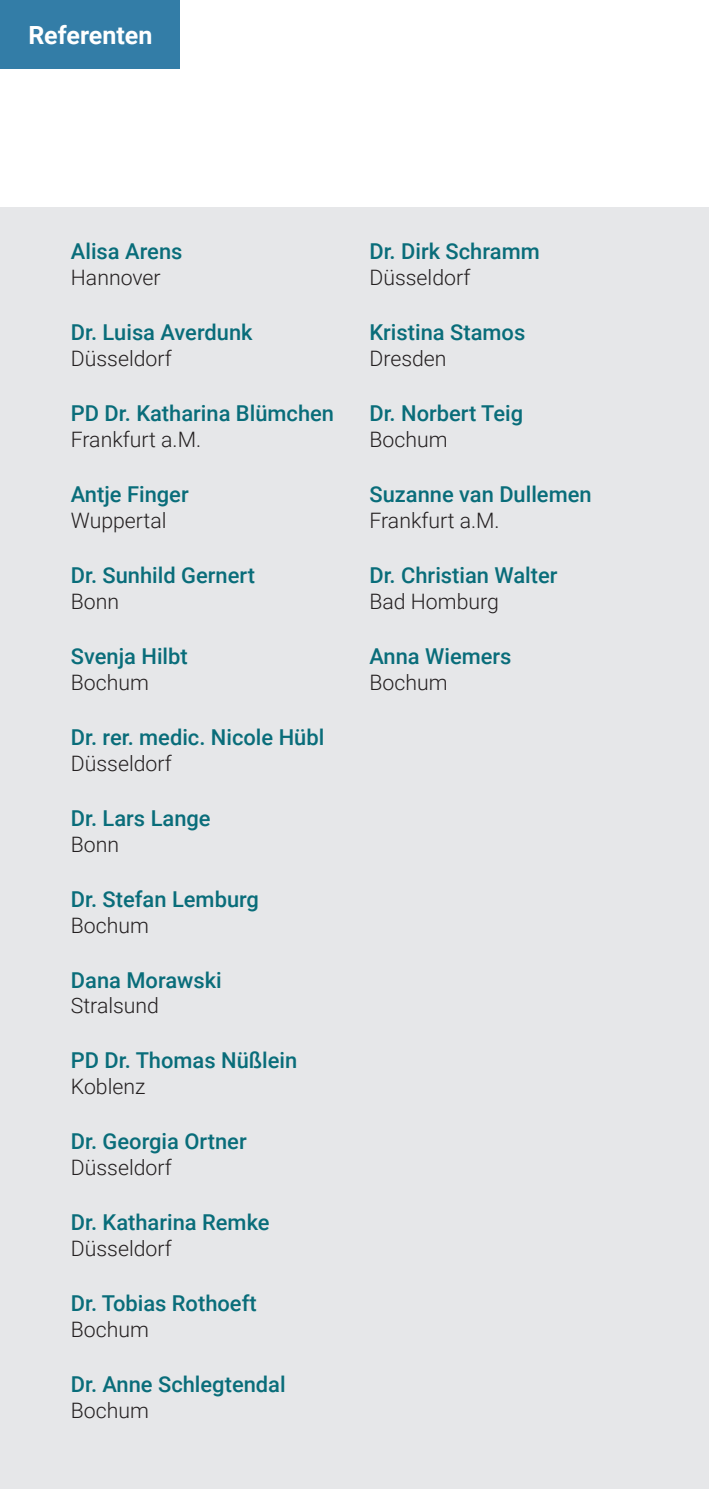
<style>
.page{position:relative;width:709px;height:1489px;background:#fff}
.page>*{position:absolute;margin:0;border:0;box-sizing:border-box;transform-origin:0 0}
.t1{font:700 25px "Roboto";color:#fff}
.t2{font:500 22px "Roboto";color:#096d7a}
.t3{font:300 21.25px "Roboto";color:#231f20}
</style>
<div class="page">
<div style="left:0;top:207px;width:709px;height:1281px;background:#e6e7e9"></div>
<div style="left:0;top:0;width:180px;height:69px;background:#337da7"></div>
<p class="t1" style="left:28px;top:17px;width:126px">Referenten</p>
<p class="t2" style="left:71px;top:236px;width:113px">Alisa Arens</p>
<p class="t3" style="left:71px;top:263px;width:91px">Hannover</p>
<p class="t2" style="left:71px;top:317px;width:183px">Dr. Luisa Averdunk</p>
<p class="t3" style="left:71px;top:343px;width:102px">Düsseldorf</p>
<p class="t2" style="left:71px;top:398px;width:265px">PD Dr. Katharina Blümchen</p>
<p class="t3" style="left:71px;top:424px;width:132px">Frankfurt a.M.</p>
<p class="t2" style="left:71px;top:479px;width:119px">Antje Finger</p>
<p class="t3" style="left:71px;top:505px;width:97px">Wuppertal</p>
<p class="t2" style="left:71px;top:559px;width:186px">Dr. Sunhild Gernert</p>
<p class="t3" style="left:71px;top:586px;width:50px">Bonn</p>
<p class="t2" style="left:71px;top:640px;width:118px">Svenja Hilbt</p>
<p class="t3" style="left:71px;top:667px;width:80px">Bochum</p>
<p class="t2" style="left:71px;top:721px;width:255px">Dr. rer. medic. Nicole Hübl</p>
<p class="t3" style="left:71px;top:748px;width:102px">Düsseldorf</p>
<p class="t2" style="left:71px;top:802px;width:141px">Dr. Lars Lange</p>
<p class="t3" style="left:71px;top:829px;width:50px">Bonn</p>
<p class="t2" style="left:71px;top:883px;width:190px">Dr. Stefan Lemburg</p>
<p class="t3" style="left:71px;top:910px;width:80px">Bochum</p>
<p class="t2" style="left:71px;top:964px;width:152px">Dana Morawski</p>
<p class="t3" style="left:71px;top:990px;width:90px">Stralsund</p>
<p class="t2" style="left:71px;top:1045px;width:228px">PD Dr. Thomas Nüßlein</p>
<p class="t3" style="left:71px;top:1071px;width:76px">Koblenz</p>
<p class="t2" style="left:71px;top:1126px;width:177px">Dr. Georgia Ortner</p>
<p class="t3" style="left:71px;top:1152px;width:102px">Düsseldorf</p>
<p class="t2" style="left:71px;top:1206px;width:200px">Dr. Katharina Remke</p>
<p class="t3" style="left:71px;top:1233px;width:102px">Düsseldorf</p>
<p class="t2" style="left:71px;top:1287px;width:187px">Dr. Tobias Rothoeft</p>
<p class="t3" style="left:71px;top:1314px;width:80px">Bochum</p>
<p class="t2" style="left:71px;top:1368px;width:216px">Dr. Anne Schlegtendal</p>
<p class="t3" style="left:71px;top:1395px;width:80px">Bochum</p>
<p class="t2" style="left:369px;top:236px;width:172px">Dr. Dirk Schramm</p>
<p class="t3" style="left:369px;top:263px;width:102px">Düsseldorf</p>
<p class="t2" style="left:369px;top:317px;width:157px">Kristina Stamos</p>
<p class="t3" style="left:369px;top:343px;width:79px">Dresden</p>
<p class="t2" style="left:369px;top:398px;width:155px">Dr. Norbert Teig</p>
<p class="t3" style="left:369px;top:424px;width:80px">Bochum</p>
<p class="t2" style="left:369px;top:479px;width:224px">Suzanne van Dullemen</p>
<p class="t3" style="left:369px;top:505px;width:132px">Frankfurt a.M.</p>
<p class="t2" style="left:369px;top:559px;width:190px">Dr. Christian Walter</p>
<p class="t3" style="left:369px;top:586px;width:131px">Bad Homburg</p>
<p class="t2" style="left:369px;top:640px;width:143px">Anna Wiemers</p>
<p class="t3" style="left:369px;top:667px;width:80px">Bochum</p>
</div>
